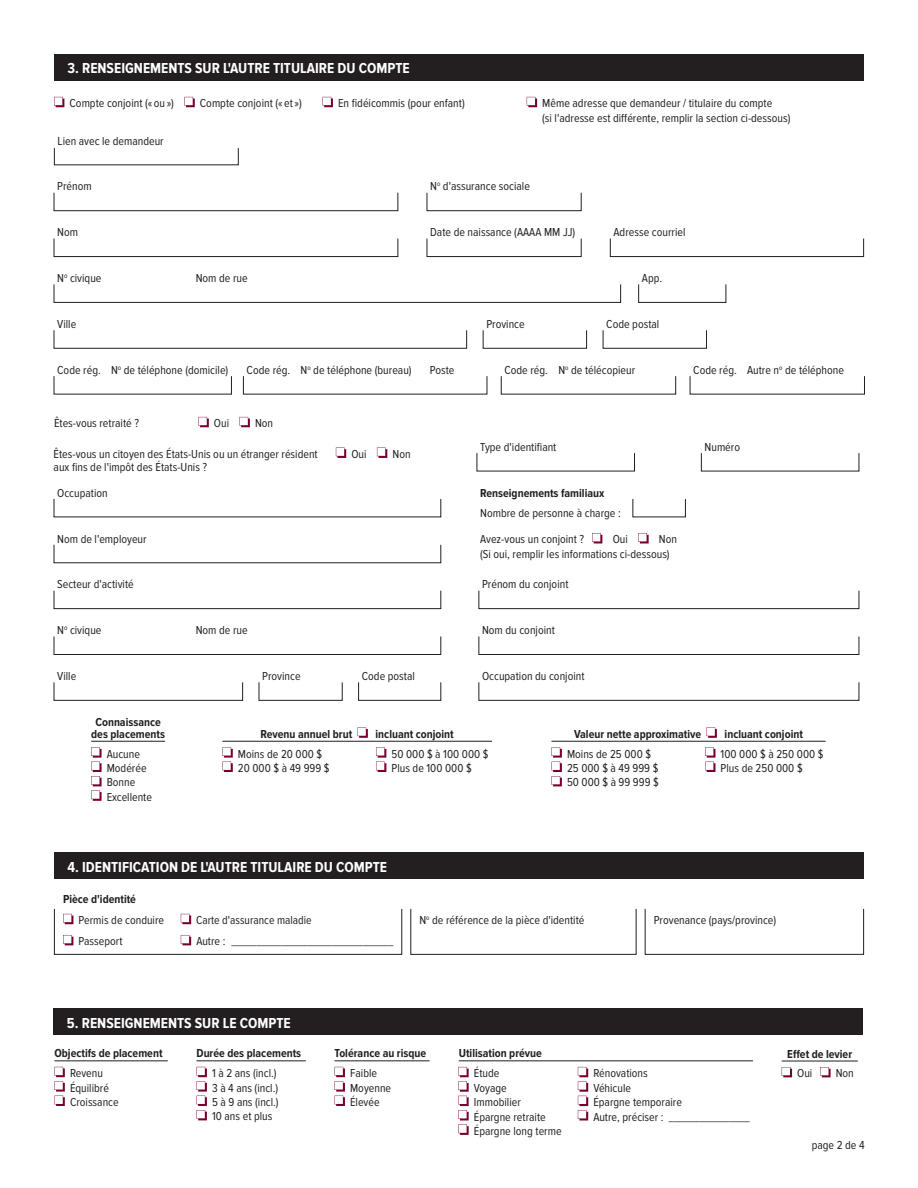
<style>
.page{position:relative;width:918px;height:1188px;background:#fff}
.page>*{position:absolute;margin:0;border:0;box-sizing:border-box;transform-origin:0 0}
.t1{font:700 15px "Proxima Nova Cond";color:#fff}
.t2{font:12px/14.4px "Proxima Nova Cond";color:#231f20}
.t3{font:700 12px/12px "Proxima Nova Cond";color:#231f20;text-align:center}
</style>
<div class="page">
<svg style="left:54px;top:97px;width:10px;height:10px"></svg>
<svg style="left:184px;top:97px;width:11px;height:10px"></svg>
<svg style="left:323px;top:97px;width:10px;height:10px"></svg>
<svg style="left:527px;top:97px;width:10px;height:10px"></svg>
<svg style="left:198px;top:417px;width:11px;height:10px"></svg>
<svg style="left:239px;top:417px;width:11px;height:10px"></svg>
<div style="left:54px;top:284px;width:567px;height:19px;border:1px solid #231f20"></div>
<div style="left:638px;top:284px;width:88px;height:19px;border:1px solid #231f20"></div>
<div style="left:54px;top:192px;width:344px;height:19px;border:1px solid #231f20"></div>
<div style="left:427px;top:192px;width:155px;height:19px;border:1px solid #231f20"></div>
<div style="left:54px;top:238px;width:344px;height:19px;border:1px solid #231f20"></div>
<div style="left:427px;top:238px;width:155px;height:19px;border:1px solid #231f20"></div>
<div style="left:610px;top:238px;width:254px;height:19px;border:1px solid #231f20"></div>
<div style="left:54px;top:330px;width:413px;height:19px;border:1px solid #231f20"></div>
<div style="left:483px;top:330px;width:104px;height:19px;border:1px solid #231f20"></div>
<div style="left:603px;top:330px;width:104px;height:19px;border:1px solid #231f20"></div>
<div style="left:54px;top:909px;width:348px;height:46px;border:1px solid #231f20"></div>
<div style="left:410px;top:909px;width:227px;height:46px;border:1px solid #231f20"></div>
<div style="left:645px;top:909px;width:219px;height:46px;border:1px solid #231f20"></div>
<svg style="left:63px;top:914px;width:10px;height:10px"></svg>
<svg style="left:63px;top:935px;width:10px;height:10px"></svg>
<svg style="left:181px;top:914px;width:10px;height:10px"></svg>
<svg style="left:181px;top:935px;width:10px;height:10px"></svg>
<div style="left:54px;top:54px;width:810px;height:26px;background:#231f20"></div>
<div style="left:54px;top:853px;width:810px;height:26px;background:#231f20"></div>
<svg style="left:91px;top:747px;width:11px;height:54px"></svg>
<svg style="left:222px;top:747px;width:11px;height:25px"></svg>
<svg style="left:551px;top:747px;width:11px;height:39px"></svg>
<svg style="left:376px;top:747px;width:10px;height:25px"></svg>
<svg style="left:705px;top:747px;width:10px;height:25px"></svg>
<hr style="left:91px;top:741px;width:74px;height:1px;background:#231f20">
<hr style="left:222px;top:741px;width:270px;height:1px;background:#231f20">
<svg style="left:357px;top:727px;width:11px;height:11px"></svg>
<hr style="left:551px;top:741px;width:275px;height:1px;background:#231f20">
<svg style="left:706px;top:727px;width:11px;height:11px"></svg>
<div style="left:54px;top:590px;width:387px;height:19px;border:1px solid #231f20"></div>
<div style="left:478px;top:590px;width:381px;height:19px;border:1px solid #231f20"></div>
<svg style="left:592px;top:533px;width:10px;height:10px"></svg>
<svg style="left:638px;top:533px;width:11px;height:10px"></svg>
<svg style="left:336px;top:448px;width:10px;height:10px"></svg>
<svg style="left:377px;top:448px;width:10px;height:10px"></svg>
<div style="left:478px;top:682px;width:381px;height:19px;border:1px solid #231f20"></div>
<div style="left:54px;top:682px;width:189px;height:19px;border:1px solid #231f20"></div>
<div style="left:259px;top:682px;width:84px;height:19px;border:1px solid #231f20"></div>
<div style="left:358px;top:682px;width:83px;height:19px;border:1px solid #231f20"></div>
<div style="left:478px;top:636px;width:381px;height:19px;border:1px solid #231f20"></div>
<div style="left:54px;top:636px;width:387px;height:19px;border:1px solid #231f20"></div>
<svg style="left:54px;top:1067px;width:11px;height:39px"></svg>
<hr style="left:54px;top:1061px;width:114px;height:1px;background:#231f20">
<svg style="left:782px;top:1067px;width:10px;height:10px"></svg>
<svg style="left:820px;top:1067px;width:11px;height:10px"></svg>
<hr style="left:782px;top:1061px;width:76px;height:1px;background:#231f20">
<svg style="left:335px;top:1067px;width:10px;height:39px"></svg>
<hr style="left:335px;top:1061px;width:95px;height:1px;background:#231f20">
<svg style="left:458px;top:1067px;width:11px;height:68px"></svg>
<svg style="left:578px;top:1067px;width:10px;height:54px"></svg>
<hr style="left:459px;top:1061px;width:294px;height:1px;background:#231f20">
<svg style="left:196px;top:1067px;width:11px;height:53px"></svg>
<hr style="left:197px;top:1061px;width:109px;height:1px;background:#231f20">
<div style="left:53px;top:1009px;width:810px;height:26px;background:#231f20"></div>
<p class="t1" style="left:68px;top:60px;width:344px">3. RENSEIGNEMENTS SUR L'AUTRE TITULAIRE DU COMPTE</p>
<p class="t2" style="left:70px;top:97px;width:106px">Compte conjoint (« ou »)</p>
<p class="t2" style="left:200px;top:97px;width:103px">Compte conjoint (« et »)</p>
<p class="t2" style="left:338px;top:97px;width:128px">En fidéicommis (pour enfant)</p>
<p class="t2" style="left:542px;top:97px;width:250px">Même adresse que demandeur / titulaire du compte<br>(si l'adresse est différente, remplir la section ci-dessous)</p>
<p class="t2" style="left:58px;top:134px;width:108px">Lien avec le demandeur</p>
<p class="t2" style="left:57px;top:180px;width:36px">Prénom</p>
<p class="t2" style="left:430px;top:180px;width:101px">N<sup>o</sup> d'assurance sociale</p>
<p class="t2" style="left:57px;top:226px;width:22px">Nom</p>
<p class="t2" style="left:430px;top:226px;width:147px">Date de naissance (AAAA MM JJ)</p>
<p class="t2" style="left:614px;top:226px;width:73px">Adresse courriel</p>
<p class="t2" style="left:57px;top:272px;width:46px">N<sup>o</sup> civique</p>
<p class="t2" style="left:196px;top:272px;width:54px">Nom de rue</p>
<p class="t2" style="left:642px;top:272px;width:22px">App.</p>
<p class="t2" style="left:57px;top:317px;width:21px">Ville</p>
<p class="t2" style="left:486px;top:317px;width:40px">Province</p>
<p class="t2" style="left:606px;top:317px;width:55px">Code postal</p>
<p class="t2" style="left:57px;top:363px;width:173px">Code rég. N<sup>o</sup> de téléphone (domicile)</p>
<p class="t2" style="left:504px;top:363px;width:132px">Code rég. N<sup>o</sup> de télécopieur</p>
<p class="t2" style="left:693px;top:363px;width:152px">Code rég. Autre n<sup>o</sup> de téléphone</p>
<p class="t2" style="left:247px;top:363px;width:166px">Code rég. N<sup>o</sup> de téléphone (bureau)</p>
<p class="t2" style="left:430px;top:363px;width:26px">Poste</p>
<p class="t2" style="left:54px;top:417px;width:87px">Êtes-vous retraité ?</p>
<p class="t2" style="left:214px;top:417px;width:17px">Oui</p>
<p class="t2" style="left:255px;top:417px;width:20px">Non</p>
<p class="t2" style="left:54px;top:447px;width:266px">Êtes-vous un citoyen des États-Unis ou un étranger résident</p>
<p class="t2" style="left:351px;top:447px;width:17px">Oui</p>
<p class="t2" style="left:392px;top:447px;width:20px">Non</p>
<p class="t2" style="left:54px;top:461px;width:155px">aux fins de l'impôt des États-Unis ?</p>
<p class="t2" style="left:57px;top:486px;width:52px">Occupation</p>
<p class="t2" style="left:480px;top:440px;width:78px">Type d'identifiant</p>
<p class="t2" style="left:705px;top:440px;width:37px">Numéro</p>
<p class="t3" style="left:480px;top:487px;width:126px">Renseignements familiaux</p>
<p class="t2" style="left:480px;top:507px;width:142px">Nombre de personne à charge :</p>
<p class="t2" style="left:57px;top:532px;width:91px">Nom de l'employeur</p>
<p class="t2" style="left:480px;top:533px;width:106px">Avez-vous un conjoint ?</p>
<p class="t2" style="left:613px;top:533px;width:17px">Oui</p>
<p class="t2" style="left:480px;top:533px;width:198px;text-indent:179px">Non (Si oui, remplir les informations ci-dessous)</p>
<p class="t2" style="left:57px;top:578px;width:78px">Secteur d'activité</p>
<p class="t2" style="left:482px;top:578px;width:88px">Prénom du conjoint</p>
<p class="t2" style="left:57px;top:624px;width:46px">N<sup>o</sup> civique</p>
<p class="t2" style="left:482px;top:624px;width:74px">Nom du conjoint</p>
<p class="t2" style="left:196px;top:624px;width:54px">Nom de rue</p>
<p class="t2" style="left:57px;top:669px;width:21px">Ville</p>
<p class="t2" style="left:262px;top:669px;width:40px">Province</p>
<p class="t2" style="left:362px;top:669px;width:55px">Code postal</p>
<p class="t2" style="left:482px;top:669px;width:104px">Occupation du conjoint</p>
<p class="t3" style="left:91px;top:717px;width:75px">Connaissance des placements</p>
<p class="t3" style="left:260px;top:729px;width:93px">Revenu annuel brut</p>
<p class="t3" style="left:376px;top:729px;width:80px">incluant conjoint</p>
<p class="t3" style="left:574px;top:729px;width:129px">Valeur nette approximative</p>
<p class="t3" style="left:725px;top:729px;width:80px">incluant conjoint</p>
<p class="t2" style="left:107px;top:747px;width:47px">Aucune<br>Modérée<br>Bonne<br>Excellente</p>
<p class="t2" style="left:238px;top:747px;width:93px">Moins de 20 000 $<br>20 000 $ à 49 999 $</p>
<p class="t2" style="left:567px;top:747px;width:93px">Moins de 25 000 $<br>25 000 $ à 49 999 $<br>50 000 $ à 99 999 $</p>
<p class="t2" style="left:392px;top:747px;width:98px">50 000 $ à 100 000 $<br>Plus de 100 000 $</p>
<p class="t2" style="left:721px;top:747px;width:104px">100 000 $ à 250 000 $<br>Plus de 250 000 $</p>
<p class="t1" style="left:68px;top:859px;width:321px">4. IDENTIFICATION DE L'AUTRE TITULAIRE DU COMPTE</p>
<p class="t3" style="left:63px;top:894px;width:75px">Pièce d'identité</p>
<p class="t2" style="left:79px;top:910px;width:87px;line-height:21.1px">Permis de conduire<br>Passeport</p>
<p class="t2" style="left:419px;top:914px;width:167px">N<sup>o</sup> de référence de la pièce d'identité</p>
<p class="t2" style="left:196px;top:914px;width:117px">Carte d'assurance maladie</p>
<p class="t2" style="left:654px;top:914px;width:124px">Provenance (pays/province)</p>
<p class="t2" style="left:196px;top:935px;width:199px">Autre : ________________________________</p>
<p class="t1" style="left:67px;top:1014px;width:225px">5. RENSEIGNEMENTS SUR LE COMPTE</p>
<p class="t3" style="left:54px;top:1048px;width:110px">Objectifs de placement</p>
<p class="t3" style="left:197px;top:1048px;width:106px">Durée des placements</p>
<p class="t3" style="left:335px;top:1048px;width:93px">Tolérance au risque</p>
<p class="t3" style="left:459px;top:1048px;width:85px">Utilisation prévue</p>
<p class="t3" style="left:787px;top:1048px;width:66px">Effet de levier</p>
<p class="t2" style="left:70px;top:1067px;width:50px">Revenu<br>Équilibré<br>Croissance</p>
<p class="t2" style="left:212px;top:1067px;width:68px">1 à 2 ans (incl.)<br>3 à 4 ans (incl.)<br>5 à 9 ans (incl.)<br>10 ans et plus</p>
<p class="t2" style="left:350px;top:1067px;width:43px">Faible<br>Moyenne<br>Élevée</p>
<p class="t2" style="left:474px;top:1067px;width:89px">Étude<br>Voyage<br>Immobilier<br>Épargne retraite<br>Épargne long terme</p>
<p class="t2" style="left:593px;top:1067px;width:158px">Rénovations<br>Véhicule<br>Épargne temporaire<br>Autre, préciser : ________________</p>
<p class="t2" style="left:797px;top:1067px;width:17px">Oui</p>
<p class="t2" style="left:836px;top:1067px;width:20px">Non</p>
<p class="t2" style="left:812px;top:1138px;width:54px">page 2 de 4</p>
</div>
